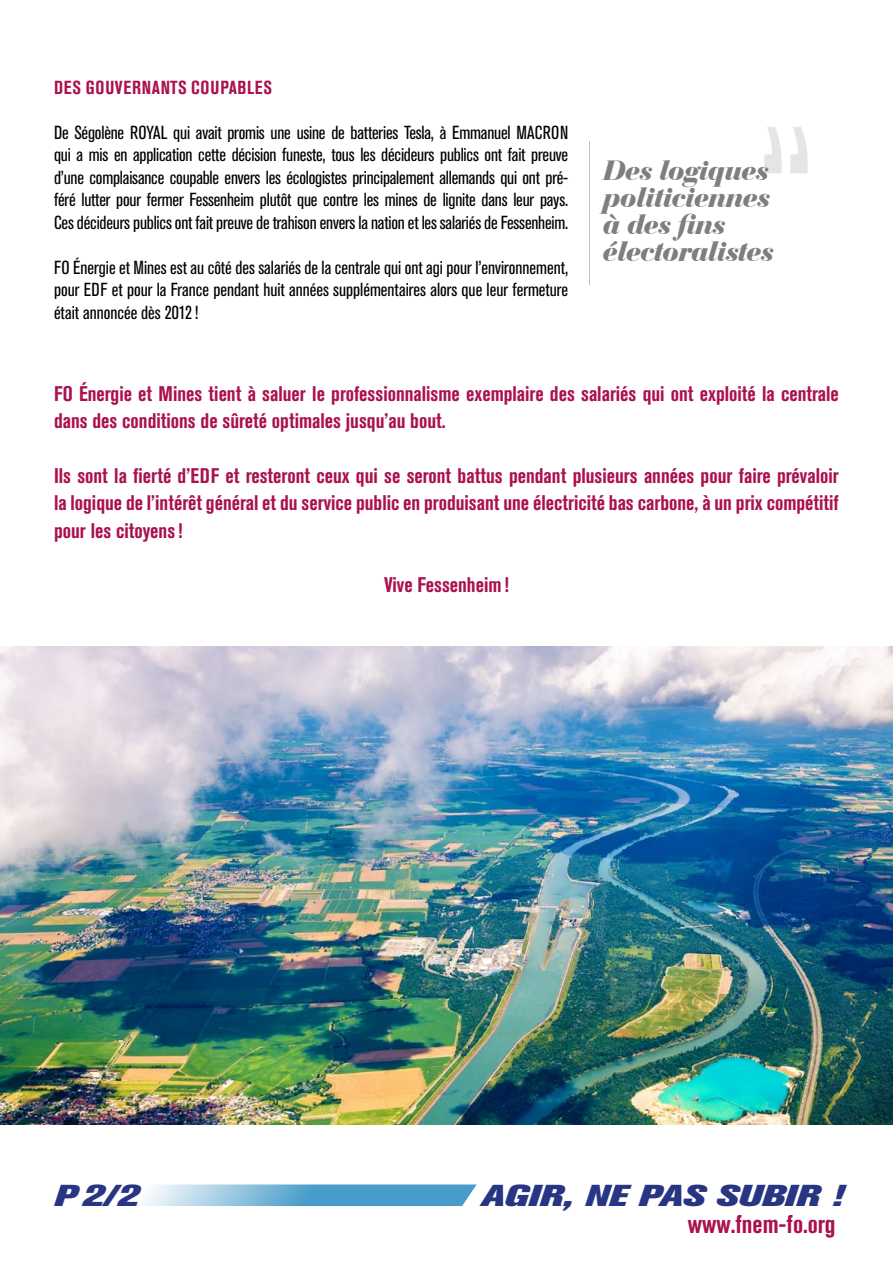
<style>
.page{position:relative;width:893px;height:1263px;background:#fff}
.page>*{position:absolute;margin:0;border:0;box-sizing:border-box;transform-origin:0 0}
.t1{font:italic 800 30px "Akzidenz Grotesk Pro";color:#283583;scale:1.4 1}
.t2{font:italic 900 29.1px/27.2px "Bauer Bodoni BT";letter-spacing:-.01em;color:#7f7e7e}
.t3{font:700 condensed 25.5px "Akzidenz Grotesk Pro";color:#aa114f}
.t4{font:700 condensed 21px/27.3px "Akzidenz Grotesk Pro";color:#aa114f}
.t5{font:condensed 18.75px/22.5px "Akzidenz Grotesk Pro";letter-spacing:-.01em;color:#000;text-align:justify}
.t6{font:700 condensed 18.75px "Akzidenz Grotesk Pro";letter-spacing:.045em;color:#aa114f}
</style>
<div class="page">
<svg style="left:142px;top:1184px;width:335px;height:22px;background:#7cb8d8"></svg>
<hr style="left:589px;top:141px;width:1px;height:144px;background:#9d9d9c">
<img style="left:0;top:646px;width:893px;height:478px">
<p class="t6" style="left:54px;top:75px;width:219px">DES GOUVERNANTS COUPABLES</p>
<p class="t5" style="left:54px;top:120px;width:516px">De Ségolène ROYAL qui avait promis une usine de batteries Tesla, à Emmanuel MACRON qui a mis en application cette décision funeste, tous les décideurs publics ont fait preuve d’une complaisance coupable envers les écologistes principalement allemands qui ont pré&shy;féré lutter pour fermer Fessenheim plutôt que contre les mines de lignite dans leur pays.<br>Ces décideurs publics ont fait preuve de trahison envers la nation et les salariés de Fessenheim.</p>
<p class="t5" style="left:54px;top:255px;width:516px">FO Énergie et Mines est au côté des salariés de la centrale qui ont agi pour l’environnement, pour EDF et pour la France pendant huit années supplémentaires alors que leur fermeture était annoncée dès 2012!</p>
<h2 class="t2" style="left:604px;top:156px;width:172px">Des logiques politiciennes à des fins électoralistes</h2>
<p class="t4" style="left:54px;top:380px;width:786px">FO Énergie et Mines tient à saluer le professionnalisme exemplaire des salariés qui ont exploité la centrale dans des conditions de sûreté optimales jusqu’au bout.</p>
<p class="t4" style="left:54px;top:462px;width:786px;text-align:justify">Ils sont la fierté d’EDF et resteront ceux qui se seront battus pendant plusieurs années pour faire prévaloir la logique de l’intérêt général et du service public en produisant une électricité bas carbone, à un prix compétitif pour les citoyens!</p>
<p class="t4" style="left:384px;top:571px;width:126px">Vive Fessenheim!</p>
<h1 class="t1" style="left:54px;top:1176px;width:62px">P2/2</h1>
<h1 class="t1" style="left:481px;top:1176px;width:260px">AGIR, NE PAS SUBIR !</h1>
<h3 class="t3" style="left:688px;top:1208px;width:149px">www.fnem-fo.org</h3>
</div>
